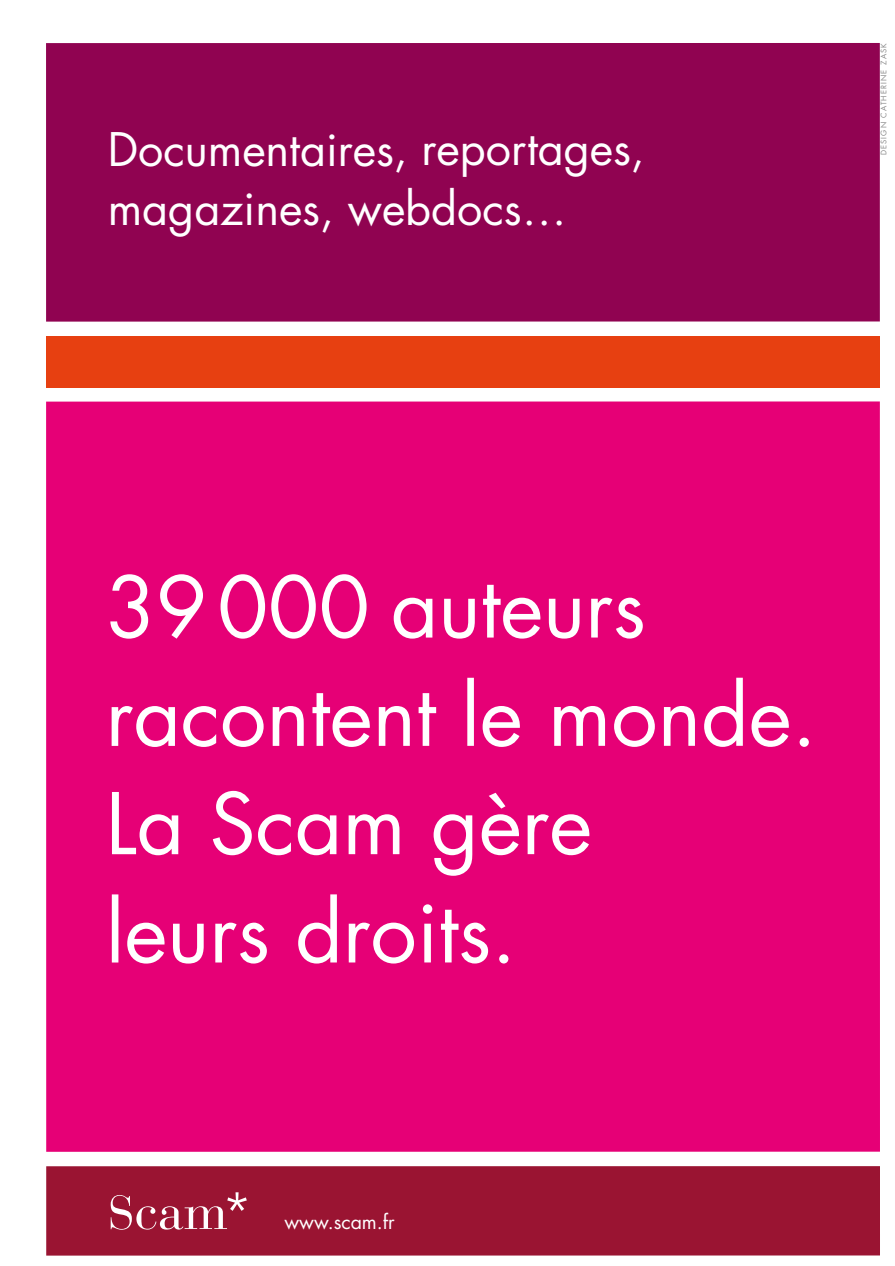
<style>
.page{position:relative;width:895px;height:1266px;background:#fff}
.page>*{position:absolute;margin:0;border:0;box-sizing:border-box;transform-origin:0 0}
.t1{font:82.5px/108.3px "Futura LT";color:#fff}
.t2{font:45px/59.1px "Futura LT";color:#fff}
.t3{font:19.5px "Futura LT";color:#fff}
.t4{font:7.5px "Futura LT";letter-spacing:.15em;color:#878787}
</style>
<div class="page">
<div style="left:46px;top:1165px;width:834px;height:90px;background:#9a1432"></div>
<svg style="left:111px;top:1192px;width:136px;height:37px"></svg>
<div style="left:46px;top:401px;width:834px;height:750px;background:#e60076"></div>
<div style="left:46px;top:43px;width:833px;height:278px;background:#900351"></div>
<div style="left:46px;top:336px;width:833px;height:51px;background:#e74011"></div>
<p class="t2" style="left:108px;top:123px;width:538px">Documentaires, reportages, magazines, webdocs…</p>
<p class="t4" style="left:880px;top:155px;width:113px;rotate:-90deg">DESIGN CATHERINE ZASK</p>
<p class="t1" style="left:106px;top:560px;width:712px">39000 auteurs racontent le monde.<br>La Scam gère<br>leurs droits.</p>
<p class="t3" style="left:284px;top:1212px;width:112px">www.scam.fr</p>
</div>
